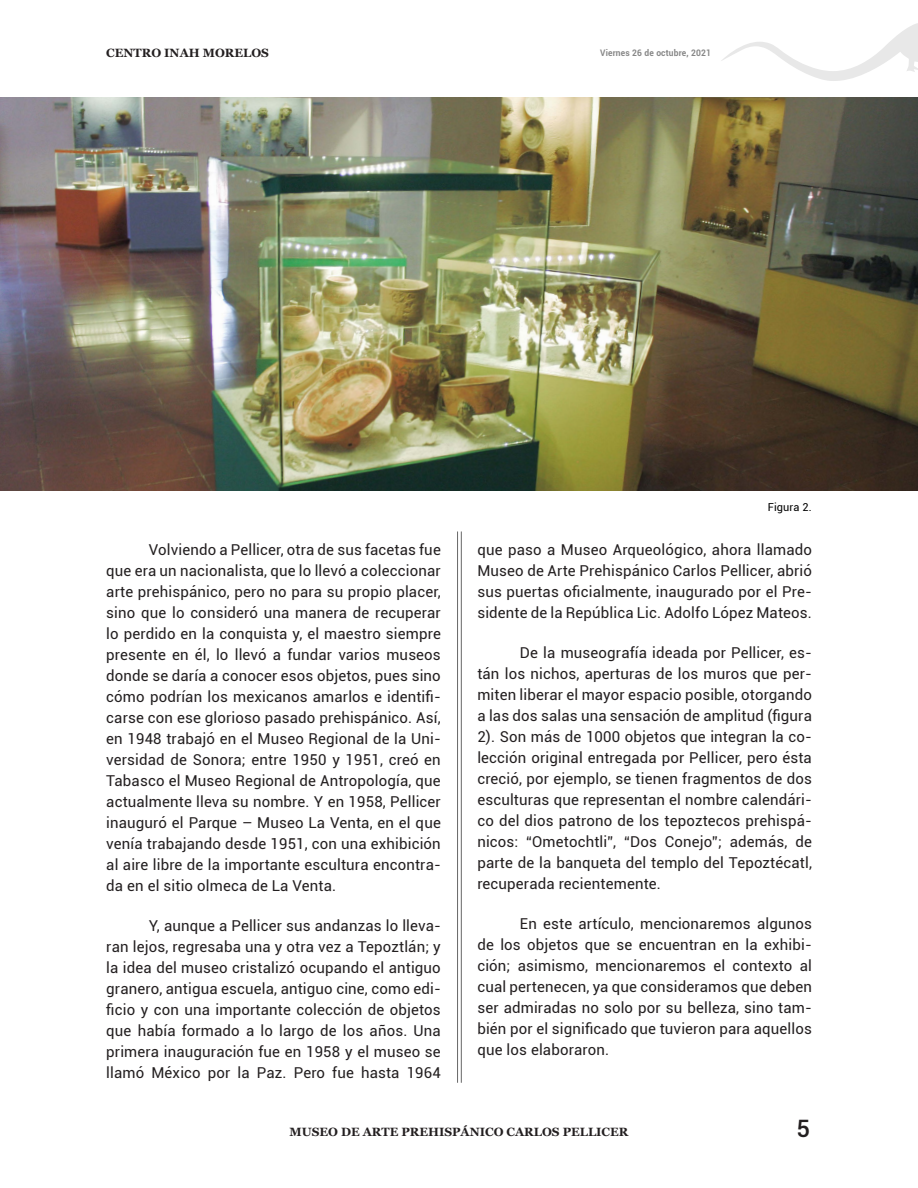
<style>
.page{position:relative;width:918px;height:1188px;background:#fff}
.page>*{position:absolute;margin:0;border:0;box-sizing:border-box;transform-origin:0 0}
.t1{font:500 24px "Roboto";color:#231f20}
.TEXTO_COMPLETO{font:15px/21px "Roboto";letter-spacing:.01em;color:#231f20;text-align:justify}
.t2{font:700 12px "Georgia";color:#231f20}
.t3{font:10.95px "Roboto";letter-spacing:.01em;color:#000001}
.t4{font:700 9px "Roboto";letter-spacing:.02em;color:#878787;scale:.94 1}
</style>
<div class="page">
<hr style="left:461px;top:531px;width:1px;height:552px;background:#000001">
<hr style="left:457px;top:531px;width:1px;height:552px;background:#000001">
<img style="left:0;top:97px;width:918px;height:394px">
<svg style="left:721px;top:23px;width:197px;height:58px"></svg>
<p class="t2" style="left:106px;top:45px;width:164px">CENTRO INAH MORELOS</p>
<p class="t4" style="left:600px;top:47px;width:119px">Viernes 26 de octubre, 2021</p>
<p class="t3" style="left:768px;top:500px;width:45px">Figura 2.</p>
<p class="TEXTO_COMPLETO" style="left:106px;top:539px;width:336px;text-indent:43px">Volviendo a Pellicer, otra de sus facetas fue que era un nacionalista, que lo llevó a coleccionar arte prehispánico, pero no para su propio placer, sino que lo consideró una manera de recuperar lo perdido en la conquista y, el maestro siempre presente en él, lo llevó a fundar varios museos donde se daría a conocer esos objetos, pues sino cómo podrían los mexicanos amarlos e identifi&shy;carse con ese glorioso pasado prehispánico. Así, en 1948 trabajó en el Museo Regional de la Uni&shy;versidad de Sonora; entre 1950 y 1951, creó en Tabasco el Museo Regional de Antropología, que actualmente lleva su nombre. Y en 1958, Pellicer inauguró el Parque – Museo La Venta, en el que venía trabajando desde 1951, con una exhibición al aire libre de la importante escultura encontra&shy;da en el sitio olmeca de La Venta.</p>
<p class="TEXTO_COMPLETO" style="left:106px;top:915px;width:336px;text-indent:43px">Y, aunque a Pellicer sus andanzas lo lleva&shy;ran lejos, regresaba una y otra vez a Tepoztlán; y la idea del museo cristalizó ocupando el antiguo granero, antigua escuela, antiguo cine, como edi&shy;ficio y con una importante colección de objetos que había formado a lo largo de los años. Una primera inauguración fue en 1958 y el museo se llamó México por la Paz. Pero fue hasta 1964</p>
<p class="TEXTO_COMPLETO" style="left:477px;top:539px;width:336px">que paso a Museo Arqueológico, ahora llamado Museo de Arte Prehispánico Carlos Pellicer, abrió sus puertas oficialmente, inaugurado por el Pre&shy;sidente de la República Lic. Adolfo López Mateos.</p>
<p class="TEXTO_COMPLETO" style="left:477px;top:642px;width:336px;text-indent:43px">De la museografía ideada por Pellicer, es&shy;tán los nichos, aperturas de los muros que per&shy;miten liberar el mayor espacio posible, otorgando a las dos salas una sensación de amplitud (figura 2). Son más de 1000 objetos que integran la co&shy;lección original entregada por Pellicer, pero ésta creció, por ejemplo, se tienen fragmentos de dos esculturas que representan el nombre calendári&shy;co del dios patrono de los tepoztecos prehispá&shy;nicos: “Ometochtli”, “Dos Conejo”; además, de parte de la banqueta del templo del Tepoztécatl, recuperada recientemente.</p>
<p class="TEXTO_COMPLETO" style="left:477px;top:913px;width:336px;text-indent:43px">En este artículo, mencionaremos algunos de los objetos que se encuentran en la exhibi&shy;ción; asimismo, mencionaremos el contexto al cual pertenecen, ya que consideramos que deben ser admiradas no solo por su belleza, sino tam&shy;bién por el significado que tuvieron para aquellos que los elaboraron.</p>
<p class="t2" style="left:290px;top:1124px;width:340px">MUSEO DE ARTE PREHISPÁNICO CARLOS PELLICER</p>
<h1 class="t1" style="left:796px;top:1112px;width:15px">5</h1>
</div>
